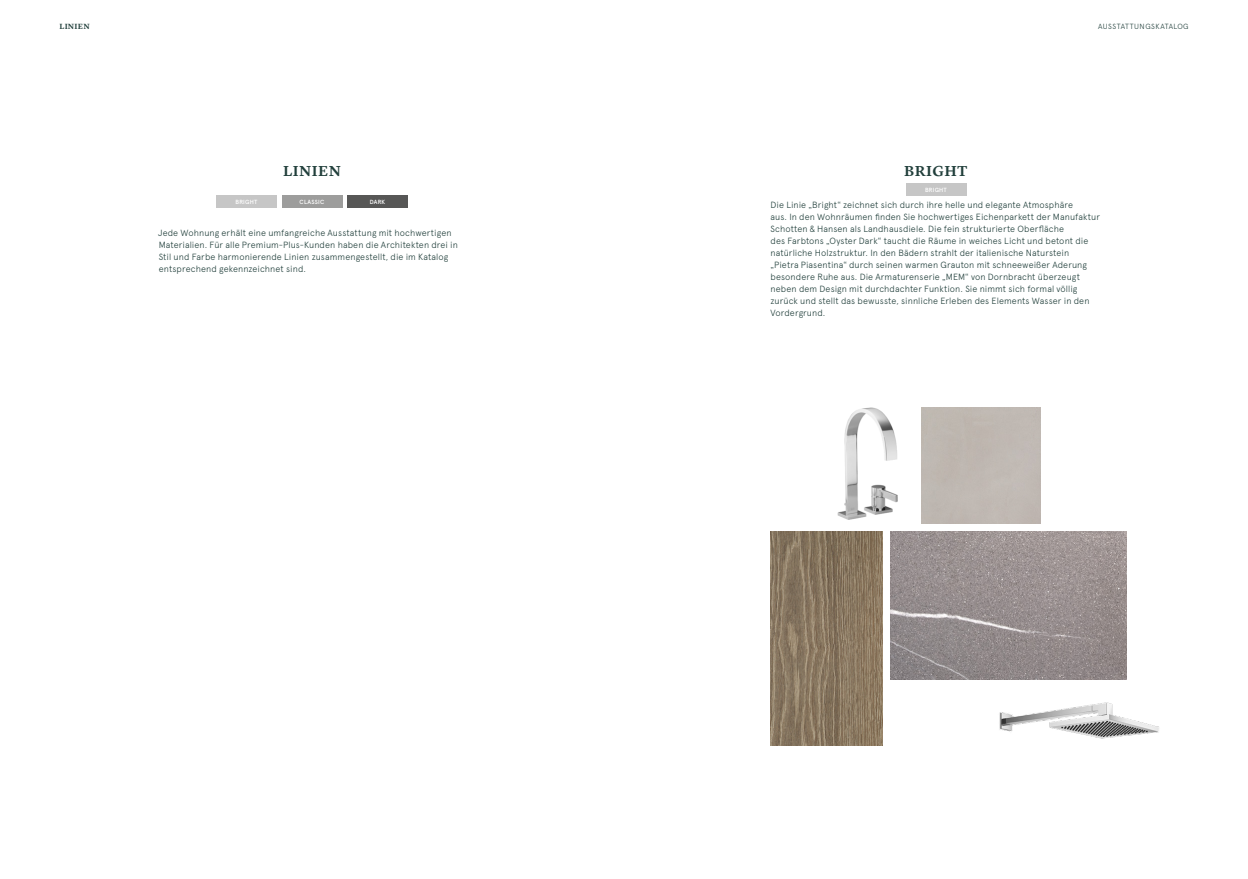
<style>
.page{position:relative;width:1248px;height:879px;background:#fff}
.page>*{position:absolute;margin:0;border:0;box-sizing:border-box;transform-origin:0 0}
.t1{font:600 15px "Lyon Text";letter-spacing:.035em;color:#213f3b}
.t2{font:300 9px/12px "Apercu";letter-spacing:.01em;color:#213f3b}
.t3{font:600 7.8px "Lyon Text";letter-spacing:.035em;color:#213f3b}
.t4{font:300 7.5px "Apercu";letter-spacing:.065em;color:#213f3b}
.t5{font:500 6px "Apercu";letter-spacing:.04em;color:#fff}
.s1{font-family:"Akkurat Std"}
</style>
<div class="page">
<div style="left:905px;top:184px;width:60px;height:12px;background:#c6c6c6"></div>
<img style="left:890px;top:532px;width:235px;height:148px">
<img style="left:770px;top:532px;width:112px;height:213px">
<div style="left:216px;top:196px;width:60px;height:12px;background:#c6c6c6"></div>
<div style="left:282px;top:196px;width:60px;height:12px;background:#9d9d9c"></div>
<div style="left:347px;top:196px;width:60px;height:12px;background:#575756"></div>
<img style="left:837px;top:407px;width:61px;height:113px">
<img style="left:999px;top:702px;width:160px;height:37px">
<p class="t3" style="left:60px;top:20px;width:32px">LINIEN</p>
<h1 class="t1" style="left:283px;top:159px;width:59px">LINIEN</h1>
<p class="t5" style="left:235px;top:197px;width:23px">BRIGHT</p>
<p class="t5" style="left:299px;top:197px;width:26px">CLASSIC</p>
<p class="t5" style="left:370px;top:197px;width:17px">DARK</p>
<p class="t2" style="left:158px;top:226px;width:301px">Jede Wohnung erhält eine umfangreiche Ausstattung mit hochwertigen Materialien. Für alle Premium-Plus-Kunden haben die Architekten drei in Stil und Farbe harmonierende Linien zusammengestellt, die im Katalog entsprechend gekennzeichnet sind.</p>
<h1 class="t1" style="left:904px;top:159px;width:65px">BRIGHT</h1>
<p class="t5" style="left:925px;top:185px;width:23px">BRIGHT</p>
<p class="t4" style="left:1098px;top:22px;width:92px">AUSSTATTUNGSKATALOG</p>
<p class="t2" style="left:770px;top:198px;width:331px">Die Linie <span class="s1">„</span>Bright<span class="s1">“</span> zeichnet sich durch ihre helle und elegante Atmosphäre<br>aus. In den Wohnräumen finden Sie hochwertiges Eichenparkett der Manufaktur Schotten &amp; Hansen als Landhausdiele. Die fein strukturierte Oberfläche<br>des Farbtons <span class="s1">„</span>Oyster Dark<span class="s1">“</span> taucht die Räume in weiches Licht und betont die natürliche Holzstruktur. In den Bädern strahlt der italienische Naturstein<br><span class="s1">„</span>Pietra Piasentina<span class="s1">“</span> durch seinen warmen Grauton mit schneeweißer Aderung besondere Ruhe aus. Die Armaturenserie <span class="s1">„</span>MEM<span class="s1">“</span> von Dornbracht überzeugt neben dem Design mit durchdachter Funktion. Sie nimmt sich formal völlig zurück und stellt das bewusste, sinnliche Erleben des Elements Wasser in den Vordergrund.</p>
</div>
